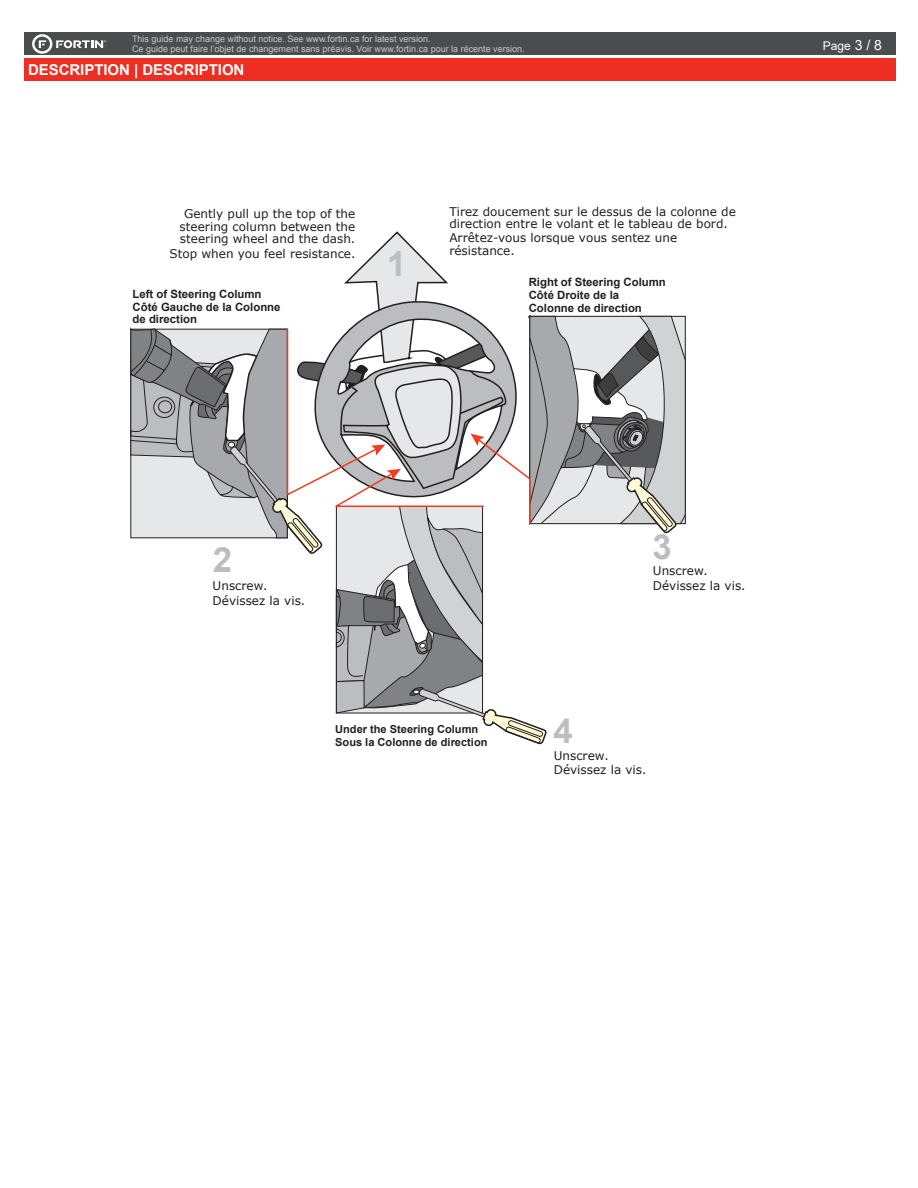
<style>
.page{position:relative;width:918px;height:1188px;background:#fff}
.page>*{position:absolute;margin:0;border:0;box-sizing:border-box;transform-origin:0 0}
.t1{font:700 34.8px "Arial";color:#bcbdc0}
.t2{font:700 15px "Arial";letter-spacing:-.005em;color:#fff}
.t3{font:12px/12.5px "Verdana";color:#231f20}
.t4{font:12px "Arial";color:#fff}
.t5{font:700 11.4px/12.8px "Arial";color:#231f20}
.t6{font:700 11.1px/12.3px "Arial";color:#231f20}
.t7{font:9px/9.8px "Arial";color:#c7c8ca}
.s1{font-size:13.95px}
</style>
<div class="page">
<div style="left:24px;top:33px;width:872px;height:22px;background:#4b4c4d"></div>
<div style="left:24px;top:58px;width:872px;height:23px;background:#ee2e22"></div>
<svg style="left:32px;top:34px;width:74px;height:20px"></svg>
<svg style="left:130px;top:231px;width:556px;height:514px"></svg>
<p class="t7" style="left:132px;top:34px;width:394px">This guide may change without notice. See www.fortin.ca for latest version.<br>Ce guide peut faire l’objet de changement sans préavis. Voir www.fortin.ca pour la récente version.</p>
<p class="t2" style="left:28px;top:59px;width:218px">DESCRIPTION | DESCRIPTION</p>
<p class="t3" style="left:180px;top:208px;width:177px;text-align:center">Gently pull up the top of the steering column between the steering wheel and the dash.</p>
<p class="t3" style="left:170px;top:247px;width:187px">Stop when you feel resistance.</p>
<p class="t5" style="left:133px;top:288px;width:150px">Left of Steering Column<br>Côté Gauche de la Colonne de direction</p>
<p class="t1" style="left:387px;top:239px;width:21px">1</p>
<p class="t3" style="left:449px;top:205px;width:288px">Tirez doucement sur le dessus de la colonne de direction entre le volant et le tableau de bord.</p>
<p class="t3" style="left:449px;top:232px;width:229px">Arrêtez-vous lorsque vous sentez une résistance.</p>
<p class="t5" style="left:529px;top:276px;width:139px">Right of Steering Column<br>Côté Droite de la<br>Colonne de direction</p>
<p class="t4" style="left:823px;top:38px;width:61px">Page <span class="s1">3 / 8</span></p>
<p class="t1" style="left:213px;top:535px;width:21px">2</p>
<p class="t3" style="left:213px;top:578px;width:94px;line-height:14.5px">Unscrew.<br>Dévissez la vis.</p>
<p class="t6" style="left:335px;top:723px;width:154px">Under the Steering Column<br>Sous la Colonne de direction</p>
<p class="t1" style="left:653px;top:522px;width:21px">3</p>
<p class="t3" style="left:653px;top:563px;width:94px;line-height:14.5px">Unscrew.<br>Dévissez la vis.</p>
<p class="t1" style="left:553px;top:706px;width:21px">4</p>
<p class="t3" style="left:554px;top:748px;width:94px;line-height:14.5px">Unscrew.<br>Dévissez la vis.</p>
</div>
